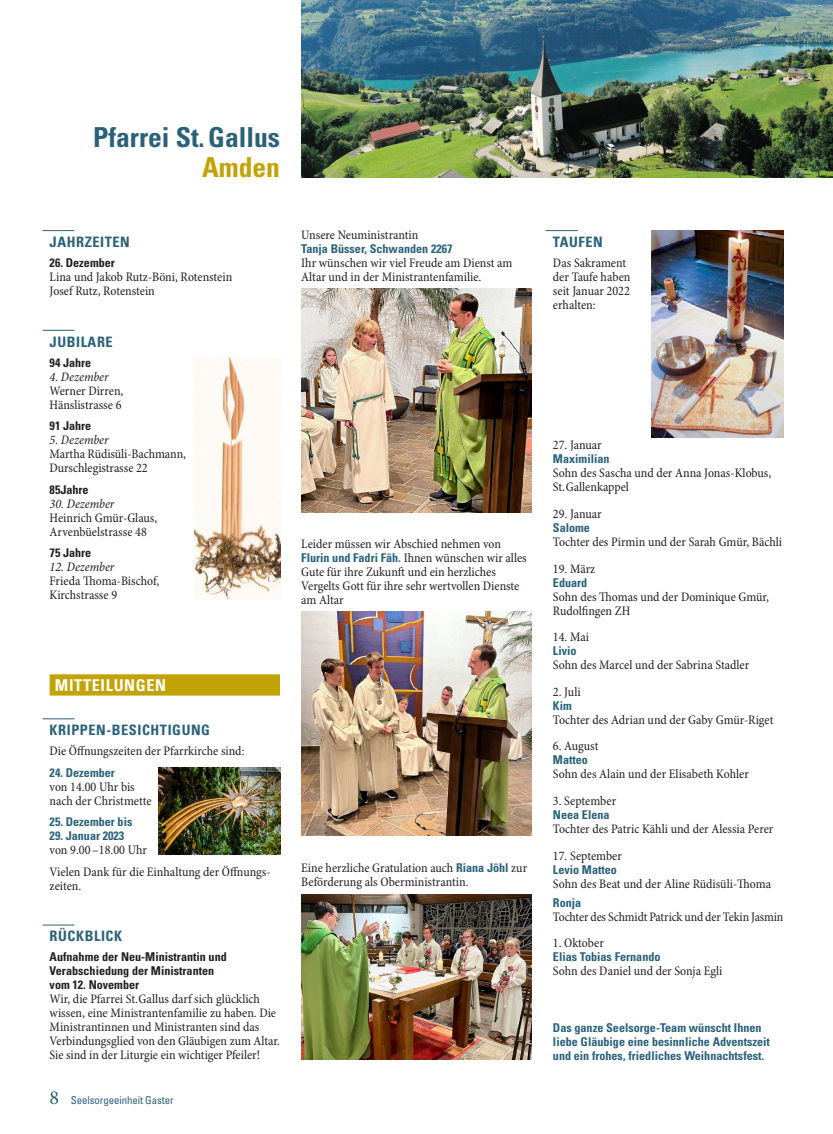
<style>
.page{position:relative;width:833px;height:1134px;background:#fff}
.page>*{position:absolute;margin:0;border:0;box-sizing:border-box;transform-origin:0 0}
.t1{font:700 condensed 27.5px "Univers LT Std";color:#296179}
.t2{font:700 condensed 27.5px "Univers LT Std";color:#c2a205}
.t3{font:700 condensed 16.25px "Univers LT Std";letter-spacing:.04em;color:#fff}
.t4{font:700 condensed 14.38px "Univers LT Std";letter-spacing:.04em;color:#296179}
.t5{font:condensed 13.12px/14px "Minion Pro";color:#231f20}
.t6{font:italic condensed 13.12px "Minion Pro";color:#231f20}
.t7{font:700 condensed 12.12px/14px "Univers LT Std";color:#296179}
.t8{font:700 condensed 12.12px/14px "Univers LT Std";color:#231f20}
.t9{font:condensed 10.88px "Univers LT Std";letter-spacing:-.01em;color:#296179}
.s1{font-family:"Univers LT Std";font-weight:700;font-size:12.12px;color:#296179}
.s2{font-family:"Minion Pro";font-stretch:normal;font-size:20px}
</style>
<div class="page">
<img style="left:301px;top:0;width:532px;height:177px">
<hr style="left:43px;top:230px;width:31px;height:1px;background:#296179">
<hr style="left:43px;top:330px;width:31px;height:1px;background:#296179">
<div style="left:50px;top:674px;width:230px;height:21px;background:#c2a205"></div>
<hr style="left:43px;top:719px;width:31px;height:1px;background:#296179">
<hr style="left:43px;top:925px;width:31px;height:1px;background:#296179">
<img style="left:195px;top:358px;width:85px;height:241px">
<img style="left:158px;top:768px;width:122px;height:86px">
<hr style="left:546px;top:230px;width:32px;height:1px;background:#296179">
<img style="left:301px;top:289px;width:230px;height:223px">
<img style="left:651px;top:230px;width:132px;height:207px">
<img style="left:301px;top:894px;width:230px;height:165px">
<img style="left:301px;top:612px;width:230px;height:223px">
<h1 class="t1" style="left:93px;top:121px;width:188px">Pfarrei St.Gallus</h1>
<h1 class="t2" style="left:202px;top:151px;width:79px">Amden</h1>
<p class="t4" style="left:50px;top:233px;width:82px">JAHRZEITEN</p>
<p class="t8" style="left:50px;top:255px;width:67px">26. Dezember</p>
<p class="t5" style="left:50px;top:270px;width:184px">Lina und Jakob Rutz-Böni, Rotenstein<br>Josef Rutz, Rotenstein</p>
<p class="t4" style="left:50px;top:333px;width:65px">JUBILARE</p>
<p class="t8" style="left:50px;top:355px;width:43px">94 Jahre</p>
<p class="t6" style="left:50px;top:368px;width:60px">4. Dezember</p>
<p class="t5" style="left:50px;top:384px;width:75px">Werner Dirren,<br>Hänslistrasse 6</p>
<p class="t8" style="left:50px;top:419px;width:43px">91 Jahre</p>
<p class="t6" style="left:50px;top:432px;width:60px">5. Dezember</p>
<p class="t5" style="left:50px;top:447px;width:138px">Martha Rüdisüli-Bachmann,<br>Durschlegistrasse 22</p>
<p class="t8" style="left:50px;top:482px;width:41px">85Jahre</p>
<p class="t6" style="left:50px;top:495px;width:66px">30. Dezember</p>
<p class="t5" style="left:50px;top:511px;width:109px">Heinrich Gmür-Glaus,<br>Arvenbüelstrasse 48</p>
<p class="t8" style="left:50px;top:546px;width:43px">75 Jahre</p>
<p class="t6" style="left:50px;top:559px;width:66px">12. Dezember</p>
<p class="t5" style="left:50px;top:574px;width:111px">Frieda Thoma-Bischof,<br>Kirchstrasse 9</p>
<p class="t5" style="left:301px;top:228px;width:119px">Unsere Neuministrantin</p>
<p class="t7" style="left:301px;top:241px;width:153px">Tanja Büsser, Schwanden 2267</p>
<p class="t5" style="left:301px;top:256px;width:213px">Ihr wünschen wir viel Freude am Dienst am<br>Altar und in der Ministrantenfamilie.</p>
<p class="t5" style="left:301px;top:537px;width:227px">Leider müssen wir Abschied nehmen von <span class="s1">Flurin und Fadri Fäh.</span> Ihnen wünschen wir alles Gute für ihre Zukunft und ein herzliches Vergelts Gott für ihre sehr wertvollen Dienste am Altar</p>
<p class="t3" style="left:55px;top:675px;width:112px">MITTEILUNGEN</p>
<p class="t4" style="left:50px;top:721px;width:162px">KRIPPEN-BESICHTIGUNG</p>
<p class="t5" style="left:50px;top:744px;width:196px">Die Öffnungszeiten der Pfarrkirche sind:</p>
<p class="t7" style="left:50px;top:765px;width:67px">24. Dezember</p>
<p class="t5" style="left:50px;top:780px;width:104px">von 14.00 Uhr bis nach der Christmette</p>
<p class="t7" style="left:50px;top:815px;width:84px">25. Dezember bis</p>
<p class="t7" style="left:50px;top:829px;width:76px">29. Januar 2023</p>
<p class="t5" style="left:50px;top:840px;width:222px;line-height:21.5px">von 9.00–18.00 Uhr<br>Vielen Dank für die Einhaltung der Öffnungs-</p>
<p class="t5" style="left:50px;top:879px;width:33px">zeiten.</p>
<p class="t4" style="left:50px;top:927px;width:74px">RÜCKBLICK</p>
<p class="t8" style="left:50px;top:950px;width:179px">Aufnahme der Neu-Ministrantin und<br>Verabschiedung der Ministranten vom 12. November</p>
<p class="t5" style="left:50px;top:993px;width:232px">Wir, die Pfarrei St.Gallus darf sich glücklich wissen, eine Ministrantenfamilie zu haben. Die Ministrantinnen und Ministranten sind das Verbindungsglied von den Gläubigen zum Altar.<br>Sie sind in der Liturgie ein wichtiger Pfeiler!</p>
<p class="t9" style="left:50px;top:1094px;width:126px"><span class="s2">8</span> Seelsorgeeinheit Gaster</p>
<p class="t5" style="left:301px;top:861px;width:227px">Eine herzliche Gratulation auch <span class="s1">Riana Jöhl</span> zur<br>Beförderung als Oberministrantin.</p>
<p class="t4" style="left:553px;top:233px;width:51px">TAUFEN</p>
<p class="t5" style="left:553px;top:256px;width:79px">Das Sakrament der Taufe haben seit Januar 2022 erhalten:</p>
<p class="t5" style="left:553px;top:439px;width:50px">27. Januar</p>
<p class="t7" style="left:553px;top:452px;width:58px">Maximilian</p>
<p class="t5" style="left:553px;top:467px;width:220px">Sohn des Sascha und der Anna Jonas-Klobus,<br>St.Gallenkappel</p>
<p class="t5" style="left:553px;top:507px;width:50px">29. Januar</p>
<p class="t7" style="left:553px;top:521px;width:39px">Salome</p>
<p class="t5" style="left:553px;top:535px;width:231px">Tochter des Pirmin und der Sarah Gmür, Bächli</p>
<p class="t5" style="left:553px;top:562px;width:44px">19. März</p>
<p class="t7" style="left:553px;top:575px;width:36px">Eduard</p>
<p class="t5" style="left:553px;top:590px;width:218px">Sohn des Thomas und der Dominique Gmür,<br>Rudolfingen ZH</p>
<p class="t5" style="left:553px;top:630px;width:38px">14. Mai</p>
<p class="t7" style="left:553px;top:644px;width:25px">Livio</p>
<p class="t5" style="left:553px;top:658px;width:198px">Sohn des Marcel und der Sabrina Stadler</p>
<p class="t5" style="left:553px;top:685px;width:29px">2. Juli</p>
<p class="t7" style="left:553px;top:698px;width:20px">Kim</p>
<p class="t5" style="left:553px;top:713px;width:222px">Tochter des Adrian und der Gaby Gmür-Riget</p>
<p class="t5" style="left:553px;top:740px;width:47px">6. August</p>
<p class="t7" style="left:553px;top:753px;width:37px">Matteo</p>
<p class="t5" style="left:553px;top:768px;width:197px">Sohn des Alain und der Elisabeth Kohler</p>
<p class="t5" style="left:553px;top:794px;width:65px">3. September</p>
<p class="t7" style="left:553px;top:808px;width:58px">Neea Elena</p>
<p class="t5" style="left:553px;top:822px;width:222px">Tochter des Patric Kähli und der Alessia Perer</p>
<p class="t5" style="left:553px;top:849px;width:71px">17. September</p>
<p class="t7" style="left:553px;top:862px;width:65px">Levio Matteo</p>
<p class="t5" style="left:553px;top:877px;width:220px">Sohn des Beat und der Aline Rüdisüli-Thoma</p>
<p class="t7" style="left:553px;top:895px;width:30px">Ronja</p>
<p class="t5" style="left:553px;top:910px;width:232px">Tochter des Schmidt Patrick und der Tekin Jasmin</p>
<p class="t5" style="left:553px;top:937px;width:52px">1. Oktober</p>
<p class="t7" style="left:553px;top:950px;width:109px">Elias Tobias Fernando</p>
<p class="t5" style="left:553px;top:965px;width:171px">Sohn des Daniel und der Sonja Egli</p>
<p class="t7" style="left:553px;top:1020px;width:218px">Das ganze Seelsorge-Team wünscht Ihnen liebe Gläubige eine besinnliche Adventszeit und ein frohes, friedliches Weihnachtsfest.</p>
</div>
